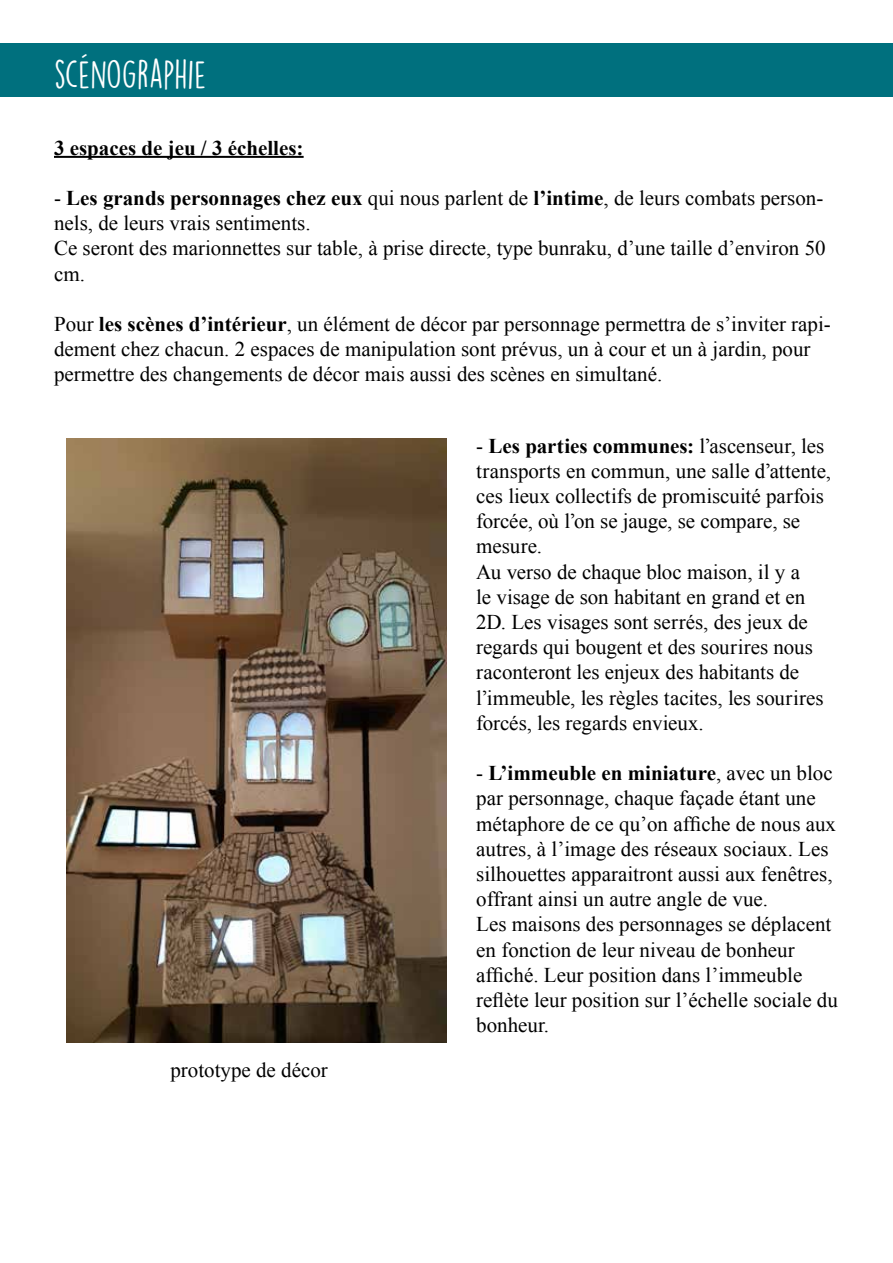
<style>
.page{position:relative;width:893px;height:1263px;background:#fff}
.page>*{position:absolute;margin:0;border:0;box-sizing:border-box;transform-origin:0 0}
.t1{font:36px "DK Lemon Yellow Sun";color:#fff}
.t2{font:21px/25.2px "Times New Roman";color:#000}
.t3{font:700 21px "Times New Roman";color:#000}
.s1{font-weight:700}
</style>
<div class="page">
<div style="left:0;top:43px;width:893px;height:53px;background:#00707e"></div>
<hr style="left:54px;top:156px;width:250px;height:2px;background:#000">
<img style="left:67px;top:438px;width:379px;height:604px">
<h1 class="t1" style="left:54px;top:52px;width:154px">SCÉNOGRAPHIE</h1>
<p class="t3" style="left:54px;top:133px;width:251px">3 espaces de jeu / 3 échelles:</p>
<p class="t2" style="left:54px;top:185px;width:773px">- <span class="s1">Les grands personnages chez eux</span> qui nous parlent de <span class="s1">l’intime</span>, de leurs combats person&shy;nels, de leurs vrais sentiments.<br>Ce seront des marionnettes sur table, à prise directe, type bunraku, d’une taille d’environ 50 cm.</p>
<p class="t2" style="left:54px;top:311px;width:778px">Pour <span class="s1">les scènes d’intérieur</span>, un élément de décor par personnage permettra de s’inviter rapi&shy;dement chez chacun. 2 espaces de manipulation sont prévus, un à cour et un à jardin, pour permettre des changements de décor mais aussi des scènes en simultané.</p>
<p class="t2" style="left:170px;top:1057px;width:159px">prototype de décor</p>
<p class="t2" style="left:476px;top:433px;width:356px">- <span class="s1">Les parties communes:</span> l’ascenseur, les transports en commun, une salle d’attente, ces lieux collectifs de promiscuité parfois forcée, où l’on se jauge, se compare, se mesure.<br>Au verso de chaque bloc maison, il y a<br>le visage de son habitant en grand et en 2D. Les visages sont serrés, des jeux de regards qui bougent et des sourires nous raconteront les enjeux des habitants de l’immeuble, les règles tacites, les sourires forcés, les regards envieux.</p>
<p class="t2" style="left:476px;top:760px;width:363px">- <span class="s1">L’immeuble en miniature</span>, avec un bloc par personnage, chaque façade étant une métaphore de ce qu’on affiche de nous aux autres, à l’image des réseaux sociaux. Les silhouettes apparaitront aussi aux fenêtres, offrant ainsi un autre angle de vue.<br>Les maisons des personnages se déplacent en fonction de leur niveau de bonheur affiché. Leur position dans l’immeuble reflète leur position sur l’échelle sociale du bonheur.</p>
</div>
